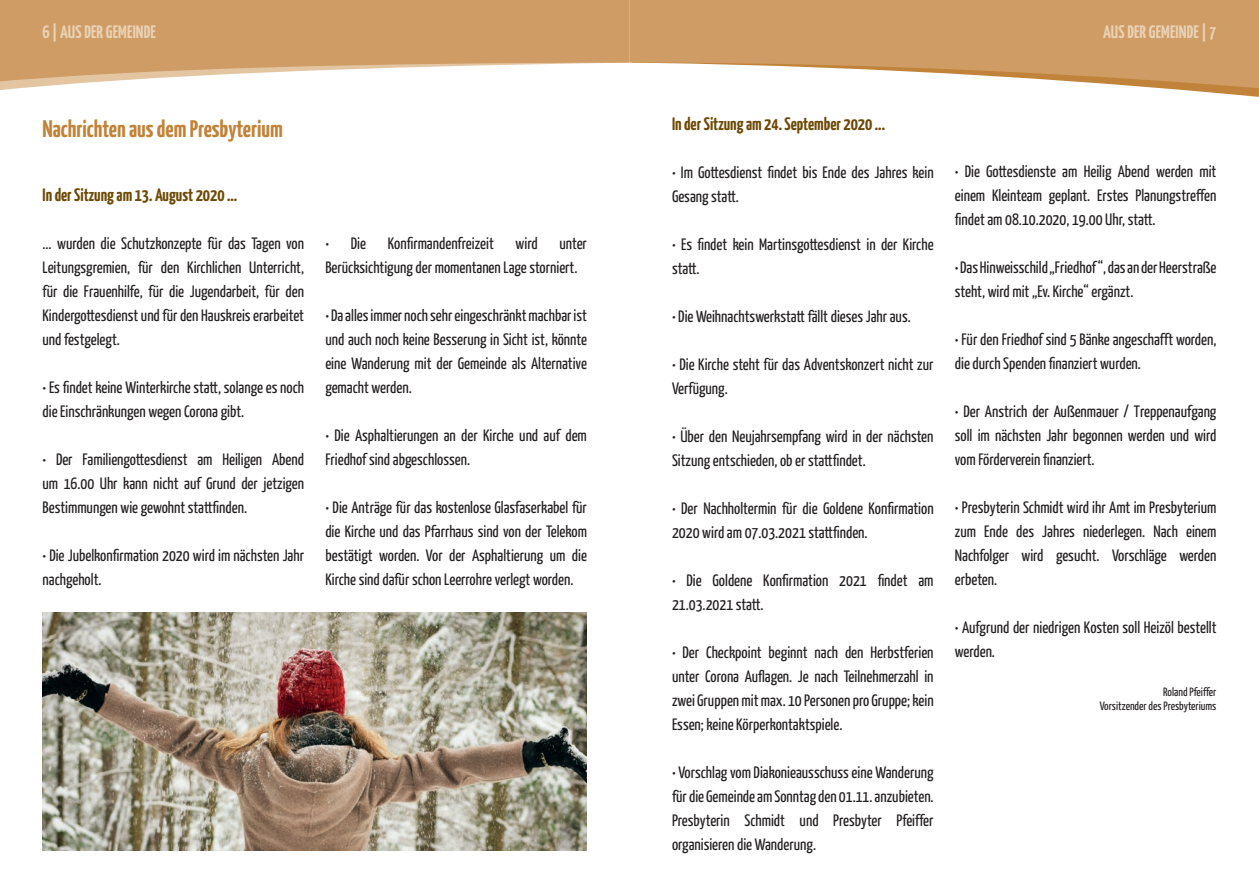
<style>
.page{position:relative;width:1259px;height:893px;background:#fff}
.page>*{position:absolute;margin:0;border:0;box-sizing:border-box;transform-origin:0 0}
.t1{font:700 24px "Yanone Kaffeesatz";color:#c18339}
.t2{font:700 18px "Yanone Kaffeesatz";color:#6d4a05}
.t3{font:700 18px "Yanone Kaffeesatz";letter-spacing:.01em;color:#ead2b6}
.t4{font:16.5px/24px "Yanone Kaffeesatz";color:#231f20}
.t5{font:12px/14.4px "Yanone Kaffeesatz";color:#231f20;text-align:right}
</style>
<div class="page">
<img style="left:43px;top:612px;width:544px;height:238px">
<svg style="left:1172px;top:89px;width:87px;height:8px"></svg>
<svg style="left:629px;top:0;width:630px;height:89px;fill:#ce9c64"></svg>
<svg style="left:0;top:83px;width:80px;height:7px"></svg>
<svg style="left:0;top:0;width:629px;height:83px;background:#d5ab7b"></svg>
<p class="t3" style="left:43px;top:21px;width:115px">6 | AUS DER GEMEINDE</p>
<p class="t3" style="left:1103px;top:21px;width:115px">AUS DER GEMEINDE | 7</p>
<h1 class="t1" style="left:43px;top:114px;width:242px">Nachrichten aus dem Presbyterium</h1>
<p class="t2" style="left:43px;top:184px;width:196px">In der Sitzung am 13. August 2020 ...</p>
<p class="t4" style="left:43px;top:231px;width:263px;text-align:justify">... wurden die Schutzkonzepte für das Tagen von Leitungsgremien, für den Kirchlichen Unterricht, für die Frauenhilfe, für die Jugendarbeit, für den Kindergottesdienst und für den Hauskreis erarbeitet und festgelegt.</p>
<p class="t4" style="left:43px;top:375px;width:263px">• Es findet keine Winterkirche statt, solange es noch die Einschränkungen wegen Corona gibt.</p>
<p class="t4" style="left:43px;top:447px;width:263px;text-align:justify">• Der Familiengottesdienst am Heiligen Abend um 16.00 Uhr kann nicht auf Grund der jetzigen Bestimmungen wie gewohnt stattfinden.</p>
<p class="t4" style="left:43px;top:543px;width:263px">• Die Jubelkonfirmation 2020 wird im nächsten Jahr nachgeholt.</p>
<p class="t4" style="left:325px;top:231px;width:42px">• Die</p>
<p class="t4" style="left:388px;top:231px;width:108px">Konfirmandenfreizeit</p>
<p class="t4" style="left:515px;top:231px;width:24px">wird</p>
<p class="t4" style="left:325px;top:231px;width:263px;text-indent:234px">unter<br>Berücksichtigung der momentanen Lage storniert.</p>
<p class="t4" style="left:325px;top:303px;width:263px;text-align:justify">• Da alles immer noch sehr eingeschränkt machbar ist und auch noch keine Besserung in Sicht ist, könnte eine Wanderung mit der Gemeinde als Alternative gemacht werden.</p>
<p class="t4" style="left:325px;top:423px;width:263px">• Die Asphaltierungen an der Kirche und auf dem<br>Friedhof sind abgeschlossen.</p>
<p class="t4" style="left:325px;top:495px;width:263px;text-align:justify">• Die Anträge für das kostenlose Glasfaserkabel für die Kirche und das Pfarrhaus sind von der Telekom bestätigt worden. Vor der Asphaltierung um die Kirche sind dafür schon Leerrohre verlegt worden.</p>
<p class="t2" style="left:672px;top:113px;width:214px">In der Sitzung am 24. September 2020 ...</p>
<p class="t4" style="left:672px;top:160px;width:263px">• Im Gottesdienst findet bis Ende des Jahres kein<br>Gesang statt.</p>
<p class="t4" style="left:672px;top:232px;width:263px">• Es findet kein Martinsgottesdienst in der Kirche statt.</p>
<p class="t4" style="left:672px;top:304px;width:240px">• Die Weihnachtswerkstatt fällt dieses Jahr aus.</p>
<p class="t4" style="left:672px;top:352px;width:263px">• Die Kirche steht für das Adventskonzert nicht zur<br>Verfügung.</p>
<p class="t4" style="left:672px;top:424px;width:263px">• Über den Neujahrsempfang wird in der nächsten<br>Sitzung entschieden, ob er stattfindet.</p>
<p class="t4" style="left:672px;top:496px;width:263px">• Der Nachholtermin für die Goldene Konfirmation<br>2020 wird am 07.03.2021 stattfinden.</p>
<p class="t4" style="left:672px;top:568px;width:263px">• Die Goldene Konfirmation 2021 findet am<br>21.03.2021 statt.</p>
<p class="t4" style="left:672px;top:640px;width:263px;text-align:justify">• Der Checkpoint beginnt nach den Herbstferien unter Corona Auflagen. Je nach Teilnehmerzahl in zwei Gruppen mit max. 10 Personen pro Gruppe; kein Essen; keine Körperkontaktspiele.</p>
<p class="t4" style="left:672px;top:760px;width:263px;text-align:justify">• Vorschlag vom Diakonieausschuss eine Wanderung für die Gemeinde am Sonntag den 01.11. anzubieten.<br>Presbyterin Schmidt und Presbyter Pfeiffer organisieren die Wanderung.</p>
<p class="t4" style="left:955px;top:159px;width:263px;text-align:justify">• Die Gottesdienste am Heilig Abend werden mit einem Kleinteam geplant. Erstes Planungstreffen findet am 08.10.2020, 19.00 Uhr, statt.</p>
<p class="t4" style="left:955px;top:255px;width:263px">• Das Hinweisschild „Friedhof“, das an der Heerstraße steht, wird mit „Ev. Kirche“ ergänzt.</p>
<p class="t4" style="left:955px;top:327px;width:263px">• Für den Friedhof sind 5 Bänke angeschafft worden, die durch Spenden finanziert wurden.</p>
<p class="t4" style="left:955px;top:399px;width:263px;text-align:justify">• Der Anstrich der Außenmauer / Treppenaufgang soll im nächsten Jahr begonnen werden und wird vom Förderverein finanziert.</p>
<p class="t4" style="left:955px;top:495px;width:263px;text-align:justify">• Presbyterin Schmidt wird ihr Amt im Presbyterium zum Ende des Jahres niederlegen. Nach einem Nachfolger wird gesucht. Vorschläge werden erbeten.</p>
<p class="t4" style="left:955px;top:615px;width:263px">• Aufgrund der niedrigen Kosten soll Heizöl bestellt werden.</p>
<p class="t5" style="left:1099px;top:684px;width:118px">Roland Pfeiffer<br>Vorsitzender des Presbyteriums</p>
</div>
